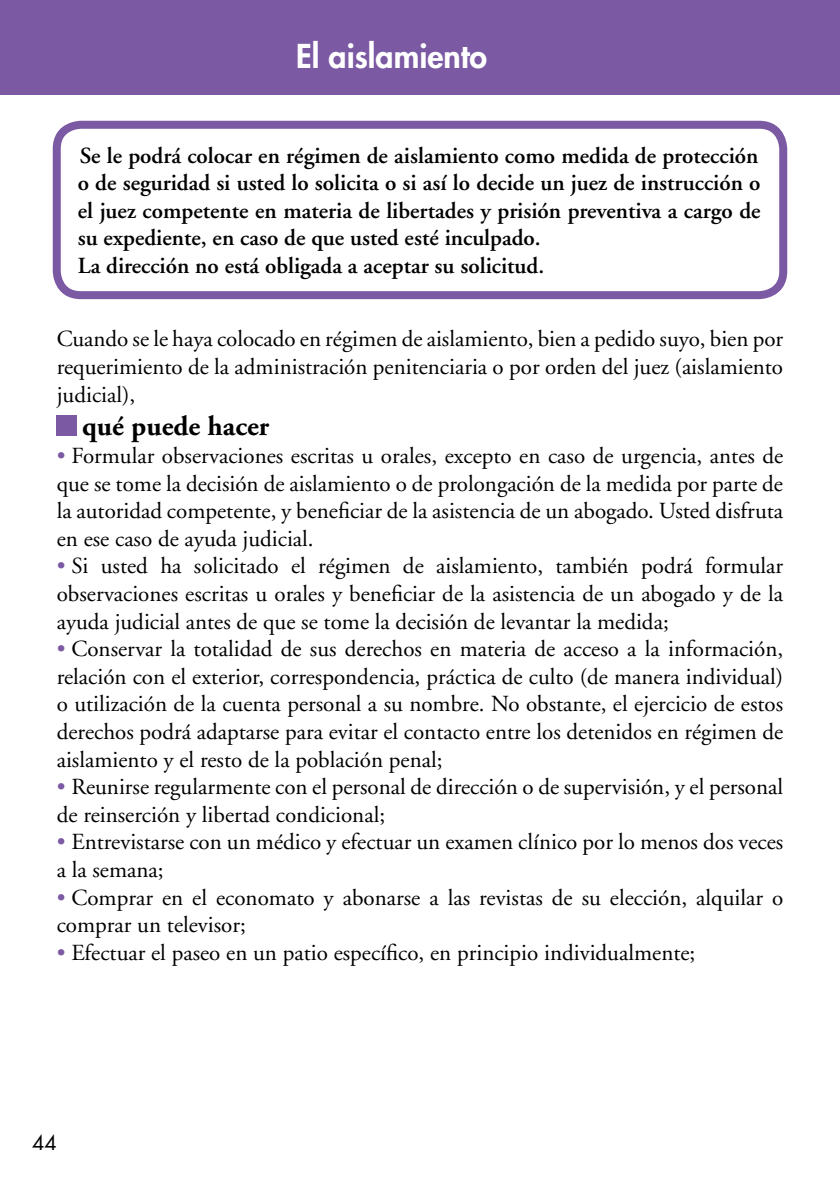
<style>
.page{position:relative;width:840px;height:1191px;background:#fff}
.page>*{position:absolute;margin:0;border:0;box-sizing:border-box;transform-origin:0 0}
.t1{font:800 32px "Futura";color:#fff}
.t2{font:700 28px "Adobe Garamond";color:#000}
.t3{font:23px/27.6px "Adobe Garamond";color:#000;text-align:justify}
.t4{font:600 23px/27.6px "Adobe Garamond";color:#000}
.t5{font:20px "Futura";color:#000}
.s1{color:#7b59a3}
</style>
<div class="page">
<div style="left:0;top:0;width:839px;height:94px;background:#7b59a3"></div>
<div style="left:53px;top:121px;width:733px;height:178px;border:8px solid #7b59a3;border-radius:24px"></div>
<div style="left:56px;top:415px;width:20px;height:20px;background:#7b59a3"></div>
<h1 class="t1" style="left:296px;top:35px;width:192px">El aislamiento</h1>
<p class="t4" style="left:78px;top:142px;width:684px">Se le podrá colocar en régimen de aislamiento como medida de protección o de seguridad si usted lo solicita o si así lo decide un juez de instrucción o el juez competente en materia de libertades y prisión preventiva a cargo de su expediente, en caso de que usted esté inculpado.<br>La dirección no está obligada a aceptar su solicitud.</p>
<p class="t3" style="left:57px;top:326px;width:727px">Cuando se le haya colocado en régimen de aislamiento, bien a pedido suyo, bien por requerimiento de la administración penitenciaria o por orden del juez (aislamiento judicial),</p>
<p class="t2" style="left:82px;top:411px;width:188px">qué puede hacer</p>
<p class="t3" style="left:57px;top:442px;width:727px"><span class="s1">•</span> Formular observaciones escritas u orales, excepto en caso de urgencia, antes de que se tome la decisión de aislamiento o de prolongación de la medida por parte de la autoridad competente, y beneficiar de la asistencia de un abogado. Usted disfruta en ese caso de ayuda judicial.</p>
<p class="t3" style="left:57px;top:553px;width:727px"><span class="s1">•</span> Si usted ha solicitado el régimen de aislamiento, también podrá formular observaciones escritas u orales y beneficiar de la asistencia de un abogado y de la ayuda judicial antes de que se tome la decisión de levantar la medida;</p>
<p class="t3" style="left:57px;top:635px;width:727px"><span class="s1">•</span> Conservar la totalidad de sus derechos en materia de acceso a la información, relación con el exterior, correspondencia, práctica de culto (de manera individual) o utilización de la cuenta personal a su nombre. No obstante, el ejercicio de estos derechos podrá adaptarse para evitar el contacto entre los detenidos en régimen de aislamiento y el resto de la población penal;</p>
<p class="t3" style="left:57px;top:773px;width:727px"><span class="s1">•</span> Reunirse regularmente con el personal de dirección o de supervisión, y el personal de reinserción y libertad condicional;</p>
<p class="t3" style="left:57px;top:829px;width:727px"><span class="s1">•</span> Entrevistarse con un médico y efectuar un examen clínico por lo menos dos veces a la semana;</p>
<p class="t3" style="left:57px;top:884px;width:727px"><span class="s1">•</span> Comprar en el economato y abonarse a las revistas de su elección, alquilar o comprar un televisor;</p>
<p class="t3" style="left:57px;top:939px;width:639px"><span class="s1">•</span> Efectuar el paseo en un patio específico, en principio individualmente;</p>
<p class="t5" style="left:32px;top:1129px;width:26px">44</p>
</div>
